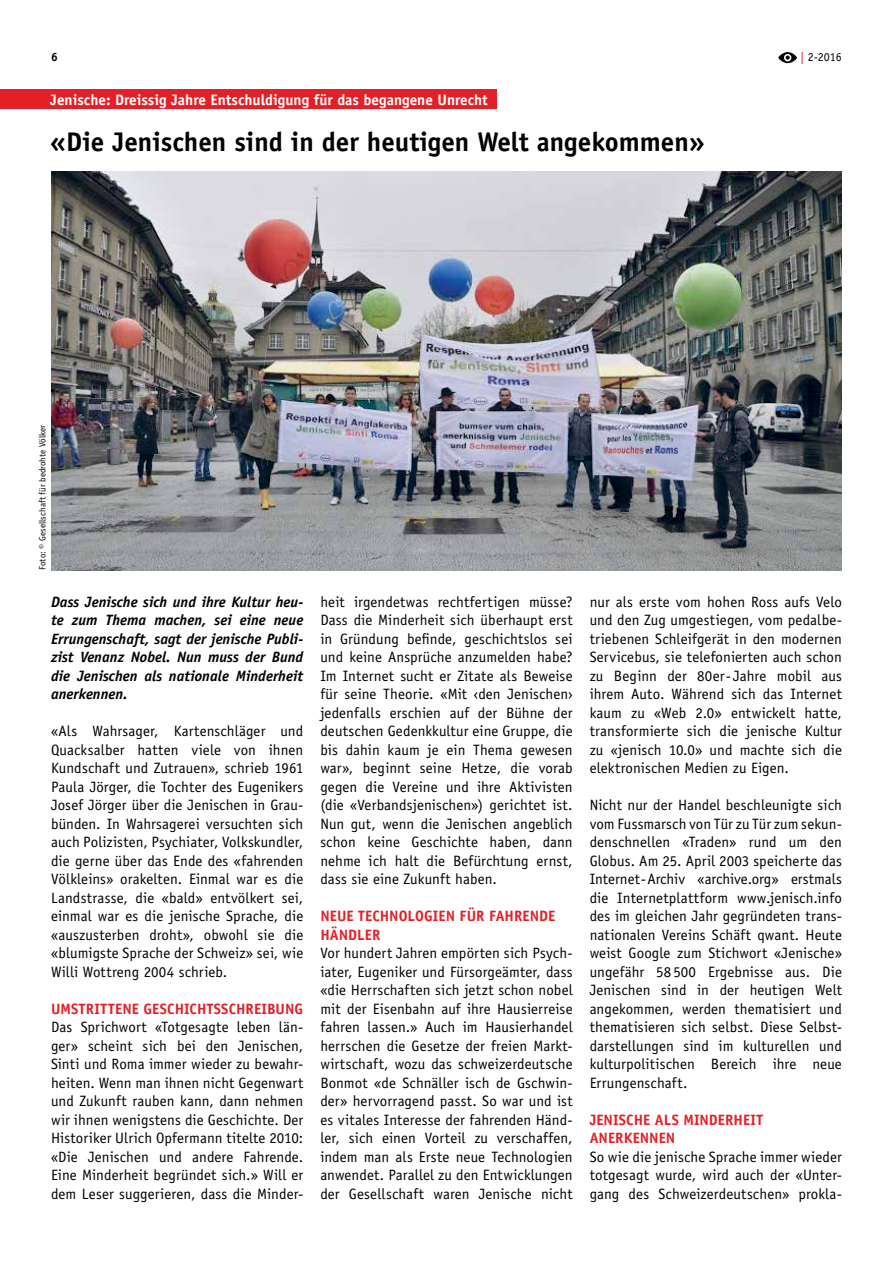
<style>
.page{position:relative;width:893px;height:1263px;background:#fff}
.page>*{position:absolute;margin:0;border:0;box-sizing:border-box;transform-origin:0 0}
.t1{font:700 27px "Officina Sans Std";color:#000}
.t2{font:700 15.15px "Officina Sans Std";color:#fff}
.t3{font:15px/18.5px "Officina Sans Std";letter-spacing:.005em;color:#000;text-align:justify}
.t4{font:italic 700 15px/18.5px "Officina Sans Std";color:#000;text-align:justify}
.t5{font:700 15px/18.5px "Officina Sans Std";letter-spacing:.005em;color:#e31f27}
.t6{font:12px "Officina Sans Std";color:#000}
.t7{font:700 12px "Officina Sans Std";color:#000}
.t8{font:9px "Officina Sans Std";color:#000}
.s1{color:#e31f27}
.s2{font-size:15px}
</style>
<div class="page">
<div style="left:0;top:90px;width:497px;height:19px;background:#e31f27"></div>
<img style="left:51px;top:171px;width:791px;height:400px">
<svg style="left:778px;top:52px;width:19px;height:11px"></svg>
<p class="t7" style="left:51px;top:49px;width:8px">6</p>
<p class="t6" style="left:800px;top:50px;width:43px"><span class="s1">|</span> 2-2016</p>
<p class="t2" style="left:50px;top:90px;width:439px">Jenische: Dreissig Jahre Entschuldigung für das begangene Un<span class="s2">recht</span></p>
<h1 class="t1" style="left:50px;top:125px;width:656px">«Die Jenischen sind in der heutigen Welt angekommen»</h1>
<p class="t8" style="left:37px;top:570px;width:146px;rotate:-90deg">Foto: © Gesellschaft für bedrohte Völker</p>
<p class="t4" style="left:51px;top:592px;width:254px">Dass Jenische sich und ihre Kultur heu&shy;te zum Thema machen, sei eine neue Errungenschaft, sagt der jenische Publi&shy;zist Venanz Nobel. Nun muss der Bund die Jenischen als nationale Minderheit anerkennen.</p>
<p class="t3" style="left:51px;top:722px;width:254px">«Als Wahrsager, Kartenschläger und Quacksalber hatten viele von ihnen Kundschaft und Zutrauen», schrieb 1961<br>Paula Jörger, die Tochter des Eugenikers Josef Jörger über die Jenischen in Grau&shy;bünden. In Wahrsagerei versuchten sich auch Polizisten, Psychiater, Volkskundler, die gerne über das Ende des «fahrenden Völkleins» orakelten. Einmal war es die Landstrasse, die «bald» entvölkert sei, einmal war es die jenische Sprache, die «auszusterben droht», obwohl sie die «blumigste Sprache der Schweiz» sei, wie Willi Wottreng 2004 schrieb.</p>
<p class="t5" style="left:51px;top:999px;width:254px">UMSTRITTENE GESCHICHTSSCHREIBUNG</p>
<p class="t3" style="left:51px;top:1018px;width:254px">Das Sprichwort «Totgesagte leben län&shy;ger» scheint sich bei den Jenischen, Sinti und Roma immer wieder zu bewahr&shy;heiten. Wenn man ihnen nicht Gegenwart und Zukunft rauben kann, dann nehmen wir ihnen wenigstens die Geschichte. Der Historiker Ulrich Opfermann titelte 2010: «Die Jenischen und andere Fahrende.<br>Eine Minderheit begründet sich.» Will er dem Leser suggerieren, dass die Minder-</p>
<p class="t3" style="left:320px;top:592px;width:254px">heit irgendetwas rechtfertigen müsse?<br>Dass die Minderheit sich überhaupt erst in Gründung befinde, geschichtslos sei und keine Ansprüche anzumelden habe?<br>Im Internet sucht er Zitate als Beweise für seine Theorie. «Mit ‹den Jenischen› jedenfalls erschien auf der Bühne der deutschen Gedenkkultur eine Gruppe, die bis dahin kaum je ein Thema gewesen war», beginnt seine Hetze, die vorab gegen die Vereine und ihre Aktivisten (die «Verbandsjenischen») gerichtet ist.<br>Nun gut, wenn die Jenischen angeblich schon keine Geschichte haben, dann nehme ich halt die Befürchtung ernst, dass sie eine Zukunft haben.</p>
<p class="t5" style="left:320px;top:907px;width:236px">NEUE TECHNOLOGIEN FÜR FAHRENDE<br>HÄNDLER</p>
<p class="t3" style="left:320px;top:944px;width:254px">Vor hundert Jahren empörten sich Psych&shy;iater, Eugeniker und Fürsorgeämter, dass «die Herrschaften sich jetzt schon nobel mit der Eisenbahn auf ihre Hausierreise fahren lassen.» Auch im Hausierhandel herrschen die Gesetze der freien Markt&shy;wirtschaft, wozu das schweizerdeutsche Bonmot «de Schnäller isch de Gschwin&shy;der» hervorragend passt. So war und ist es vitales Interesse der fahrenden Händ&shy;ler, sich einen Vorteil zu verschaffen, indem man als Erste neue Technologien anwendet. Parallel zu den Entwicklungen der Gesellschaft waren Jenische nicht</p>
<p class="t3" style="left:590px;top:592px;width:254px">nur als erste vom hohen Ross aufs Velo und den Zug umgestiegen, vom pedalbe&shy;triebenen Schleifgerät in den modernen Servicebus, sie telefonierten auch schon zu Beginn der 80er-Jahre mobil aus ihrem Auto. Während sich das Internet kaum zu «Web 2.0» entwickelt hatte, transformierte sich die jenische Kultur zu «jenisch 10.0» und machte sich die elektronischen Medien zu Eigen.</p>
<p class="t3" style="left:590px;top:796px;width:254px">Nicht nur der Handel beschleunigte sich vom Fussmarsch von Tür zu Tür zum sekun&shy;denschnellen «Traden» rund um den Globus. Am 25. April 2003 speicherte das Internet-Archiv «archive.org» erstmals die Internetplattform www.jenisch.info des im gleichen Jahr gegründeten trans&shy;nationalen Vereins Schäft qwant. Heute weist Google zum Stichwort «Jenische» ungefähr 58 500 Ergebnisse aus. Die Jenischen sind in der heutigen Welt angekommen, werden thematisiert und thematisieren sich selbst. Diese Selbst&shy;darstellungen sind im kulturellen und kulturpolitischen Bereich ihre neue Errungenschaft.</p>
<p class="t5" style="left:590px;top:1110px;width:175px">JENISCHE ALS MINDERHEIT<br>ANERKENNEN</p>
<p class="t3" style="left:590px;top:1147px;width:254px">So wie die jenische Sprache immer wieder totgesagt wurde, wird auch der «Unter&shy;gang des Schweizerdeutschen» prokla-</p>
</div>
